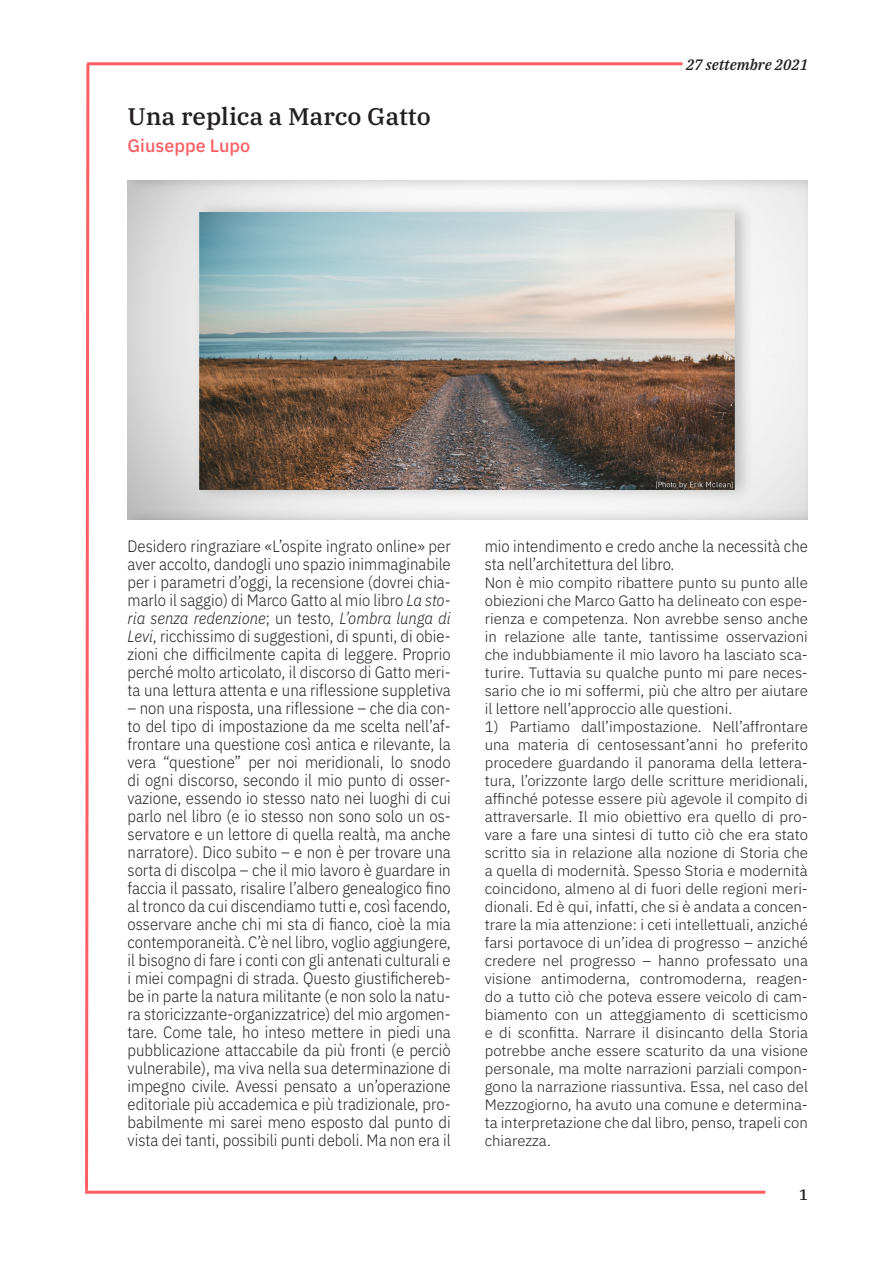
<style>
.page{position:relative;width:893px;height:1263px;background:#fff}
.page>*{position:absolute;margin:0;border:0;box-sizing:border-box;transform-origin:0 0}
.t1{font:500 24px "IBM Plex Serif";color:#231f20}
.t2{font:500 18px "IBM Plex Sans";color:#fc5e63}
.t3{font:300 16.5px/18px "IBM Plex Sans";color:#231f20;text-align:justify;scale:.91 1}
.t4{font:300 15px/18px "IBM Plex Sans";color:#231f20;text-align:justify}
.t5{font:italic 500 15px "IBM Plex Serif";color:#231f20}
.t6{font:500 15px "IBM Plex Serif";color:#231f20}
.s1{font-style:italic}
</style>
<div class="page">
<svg style="left:85px;top:63px;width:6px;height:1128px"></svg>
<hr style="left:87px;top:62px;width:595px;height:3px;background:#fc5e63">
<hr style="left:85px;top:1191px;width:680px;height:3px;background:#fc5e63">
<img style="left:128px;top:181px;width:680px;height:339px">
<p class="t1" style="left:128px;top:98px;width:305px">Una replica a Marco Gatto</p>
<p class="t2" style="left:128px;top:132px;width:124px">Giuseppe Lupo</p>
<p class="t5" style="left:686px;top:53px;width:123px">27 settembre 2021</p>
<p class="t3" style="left:128px;top:535px;width:357px">Desidero ringraziare «L’ospite ingrato online» per aver accolto, dandogli uno spazio inimmaginabile per i parametri d’oggi, la recensione (dovrei chia&shy;marlo il saggio) di Marco Gatto al mio libro <span class="s1">La sto&shy;ria senza redenzione</span>; un testo, <span class="s1">L’ombra lunga di Levi</span>, ricchissimo di suggestioni, di spunti, di obie&shy;zioni che difficilmente capita di leggere. Proprio perché molto articolato, il discorso di Gatto meri&shy;ta una lettura attenta e una riflessione suppletiva</p>
<p class="t3" style="left:128px;top:697px;width:357px">– non una risposta, una riflessione – che dia con&shy;to del tipo di impostazione da me scelta nell’af&shy;frontare una questione così antica e rilevante, la vera “questione” per noi meridionali, lo snodo di ogni discorso, secondo il mio punto di osser&shy;vazione, essendo io stesso nato nei luoghi di cui parlo nel libro (e io stesso non sono solo un os&shy;servatore e un lettore di quella realtà, ma anche narratore). Dico subito – e non è per trovare una sorta di discolpa – che il mio lavoro è guardare in faccia il passato, risalire l’albero genealogico fino al tronco da cui discendiamo tutti e, così facendo, osservare anche chi mi sta di fianco, cioè la mia contemporaneità. C’è nel libro, voglio aggiungere, il bisogno di fare i conti con gli antenati culturali e i miei compagni di strada. Questo giustifichereb&shy;be in parte la natura militante (e non solo la natu&shy;ra storicizzante-organizzatrice) del mio argomen&shy;tare. Come tale, ho inteso mettere in piedi una pubblicazione attaccabile da più fronti (e perciò vulnerabile), ma viva nella sua determinazione di impegno civile. Avessi pensato a un’operazione editoriale più accademica e più tradizionale, pro&shy;babilmente mi sarei meno esposto dal punto di vista dei tanti, possibili punti deboli. Ma non era il</p>
<p class="t3" style="left:485px;top:535px;width:357px">mio intendimento e credo anche la necessità che sta nell’architettura del libro.</p>
<p class="t4" style="left:485px;top:572px;width:325px">Non è mio compito ribattere punto su punto alle obiezioni che Marco Gatto ha delineato con espe&shy;rienza e competenza. Non avrebbe senso anche in relazione alle tante, tantissime osservazioni che indubbiamente il mio lavoro ha lasciato sca&shy;turire. Tuttavia su qualche punto mi pare neces&shy;sario che io mi soffermi, più che altro per aiutare il lettore nell’approccio alle questioni.</p>
<p class="t4" style="left:485px;top:716px;width:325px">1) Partiamo dall’impostazione. Nell’affrontare una materia di centosessant’anni ho preferito procedere guardando il panorama della lettera&shy;tura, l’orizzonte largo delle scritture meridionali, affinché potesse essere più agevole il compito di attraversarle. Il mio obiettivo era quello di pro&shy;vare a fare una sintesi di tutto ciò che era stato scritto sia in relazione alla nozione di Storia che a quella di modernità. Spesso Storia e modernità coincidono, almeno al di fuori delle regioni meri&shy;dionali. Ed è qui, infatti, che si è andata a concen&shy;trare la mia attenzione: i ceti intellettuali, anziché farsi portavoce di un’idea di progresso – anziché credere nel progresso – hanno professato una visione antimoderna, contromoderna, reagen&shy;do a tutto ciò che poteva essere veicolo di cam&shy;biamento con un atteggiamento di scetticismo e di sconfitta. Narrare il disincanto della Storia potrebbe anche essere scaturito da una visione personale, ma molte narrazioni parziali compon&shy;gono la narrazione riassuntiva. Essa, nel caso del Mezzogiorno, ha avuto una comune e determina&shy;ta interpretazione che dal libro, penso, trapeli con chiarezza.</p>
<p class="t6" style="left:799px;top:1182px;width:10px">1</p>
</div>
